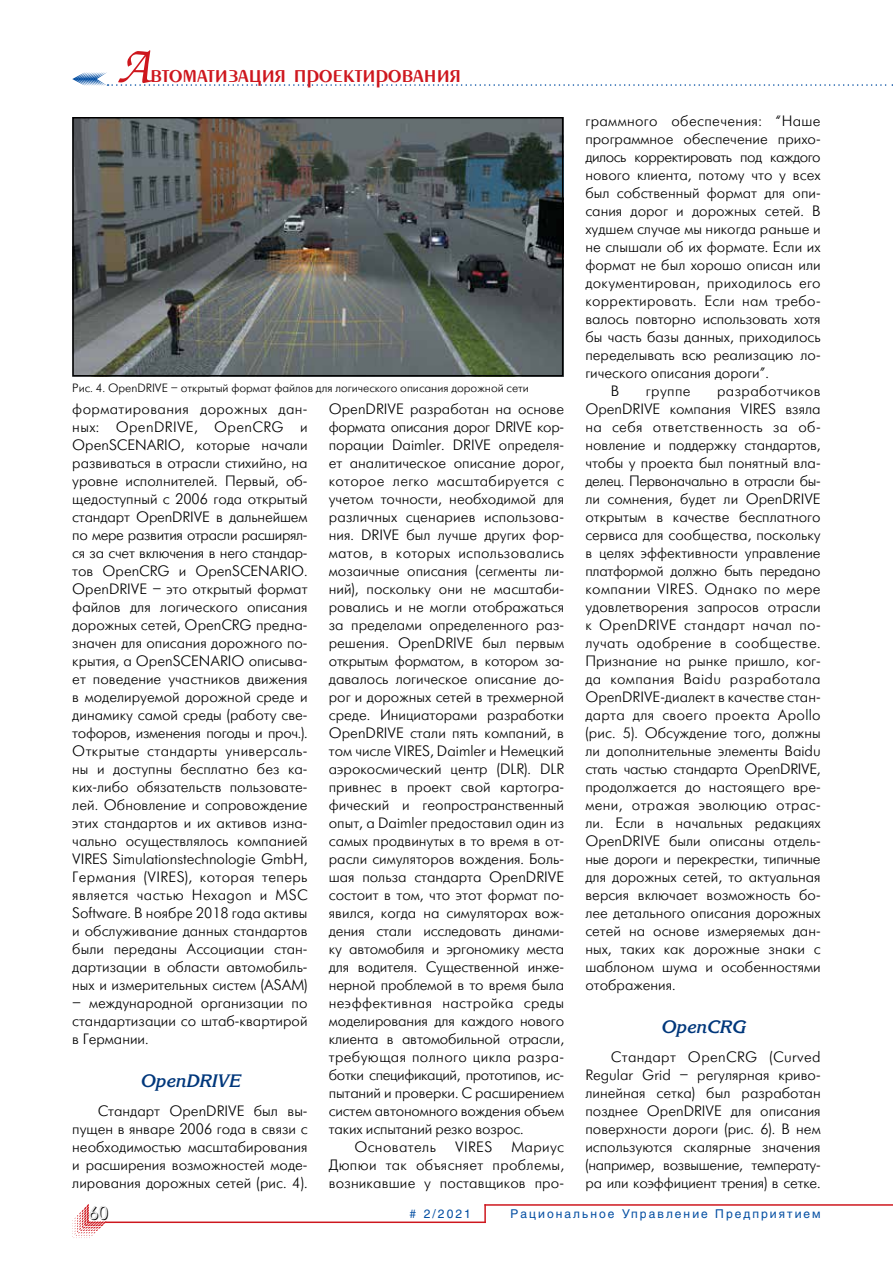
<style>
.page{position:relative;width:893px;height:1263px;background:#fff}
.page>*{position:absolute;margin:0;border:0;box-sizing:border-box;transform-origin:0 0}
.t1{font:27px "Penta Demi";color:#ce171e}
.t2{font:italic 700 18px "Korinna C";color:#00377b}
.t3{font:18px "Futuris Shadow C";color:#000}
.t4{font:15px/18px "Futuris Light C";color:#000;text-align:justify}
.t5{font:15px "Futuris Light C";letter-spacing:.02em;color:#000}
.t6{font:15px "Futuris Light C";letter-spacing:.025em;color:#000}
.t7{font:15px "Futuris Light C";letter-spacing:-.02em;color:#000}
.t8{font:15px "Futuris Light C";letter-spacing:-.025em;color:#000}
.t9{font:15px "Futuris Light C";letter-spacing:-.03em;color:#000}
.t10{font:12px "Futuris Light C";color:#000}
.t11{font:12px "Helios";letter-spacing:.17em;color:#034ea2}
.s1{font-family:"Zapf Chancery C";font-size:54px}
</style>
<div class="page">
<svg style="left:72px;top:1204px;width:34px;height:34px"></svg>
<svg style="left:484px;top:1206px;width:2px;height:15px"></svg>
<hr style="left:105px;top:1221px;width:381px;height:2px;background:#ce171e">
<hr style="left:484px;top:1204px;width:409px;height:2px;background:#ce171e">
<svg style="left:72px;top:72px;width:821px;height:14px"></svg>
<img style="left:75px;top:120px;width:485px;height:254px">
<div style="left:72px;top:117px;width:491px;height:260px;border:2px solid #000"></div>
<h1 class="t1" style="left:117px;top:60px;width:346px"><span class="s1">А</span>втоматизация проектирования</h1>
<p class="t10" style="left:72px;top:382px;width:458px">Рис. 4. OpenDRIVE – открытый формат файлов для логического описания дорожной сети</p>
<p class="t4" style="left:72px;top:400px;width:237px">форматирования дорожных дан&shy;ных: OpenDRIVE, OpenCRG и OpenSCENARIO, которые начали развиваться в отрасли стихийно, на уровне исполнителей. Первый, об&shy;щедоступный с 2006 года открытый стандарт OpenDRIVE в дальнейшем по мере развития отрасли расширял&shy;ся за счет включения в него стандар&shy;тов OpenCRG и OpenSCENARIO.<br>OpenDRIVE – это открытый формат файлов для логического описания дорожных сетей, OpenCRG предна&shy;значен для описания дорожного по&shy;крытия, а OpenSCENARIO описыва&shy;ет поведение участников движения в моделируемой дорожной среде и динамику самой среды (работу све&shy;тофоров, изменения погоды и проч.).<br>Открытые стандарты универсаль&shy;ны и доступны бесплатно без ка&shy;ких-либо обязательств пользовате&shy;лей. Обновление и сопровождение этих стандартов и их активов изна&shy;чально осуществлялось компанией VIRES Simulationstechnologie GmbH, Германия (VIRES), которая теперь является частью Hexagon и MSC Software. В ноябре 2018 года активы и обслуживание данных стандартов были переданы Ассоциации стан&shy;дартизации в области автомобиль&shy;ных и измерительных систем (ASAM)</p>
<p class="t4" style="left:72px;top:994px;width:237px">– международной организации по стандартизации со штаб-квартирой в Германии.</p>
<p class="t2" style="left:140px;top:1071px;width:101px">OpenDRIVE</p>
<p class="t4" style="left:72px;top:1102px;width:237px;text-indent:26px">Стандарт OpenDRIVE был вы&shy;пущен в январе 2006 года в связи с необходимостью масштабирования и расширения возможностей моде&shy;лирования дорожных сетей (рис. 4).</p>
<p class="t4" style="left:329px;top:400px;width:237px">OpenDRIVE разработан на основе</p>
<p class="t7" style="left:329px;top:419px;width:237px">формата описания дорог DRIVE кор-</p>
<p class="t4" style="left:329px;top:436px;width:237px">порации Daimler. DRIVE определя-</p>
<p class="t4" style="left:329px;top:454px;width:237px">ет аналитическое описание дорог,</p>
<p class="t5" style="left:329px;top:473px;width:237px">которое легко масштабируется с</p>
<p class="t4" style="left:329px;top:490px;width:237px">учетом точности, необходимой для</p>
<p class="t4" style="left:329px;top:508px;width:237px">различных сценариев использова-</p>
<p class="t4" style="left:329px;top:526px;width:237px">ния. DRIVE был лучше других фор-</p>
<p class="t5" style="left:329px;top:545px;width:237px">матов, в которых использовались</p>
<p class="t4" style="left:329px;top:562px;width:237px">мозаичные описания (сегменты ли-</p>
<p class="t4" style="left:329px;top:580px;width:237px">ний), поскольку они не масштаби-</p>
<p class="t4" style="left:329px;top:598px;width:237px">ровались и не могли отображаться</p>
<p class="t4" style="left:329px;top:616px;width:237px">за пределами определенного раз-</p>
<p class="t4" style="left:329px;top:634px;width:237px">решения. OpenDRIVE был первым</p>
<p class="t7" style="left:329px;top:653px;width:237px">открытым форматом, в котором за-</p>
<p class="t4" style="left:329px;top:670px;width:237px">давалось логическое описание до-</p>
<p class="t4" style="left:329px;top:688px;width:237px">рог и дорожных сетей в трехмерной</p>
<p class="t4" style="left:329px;top:706px;width:237px">среде. Инициаторами разработки</p>
<p class="t4" style="left:329px;top:724px;width:237px">OpenDRIVE стали пять компаний, в</p>
<p class="t4" style="left:329px;top:742px;width:237px">том числе VIRES, Daimler и Немецкий</p>
<p class="t4" style="left:329px;top:760px;width:237px">аэрокосмический центр (DLR). DLR</p>
<p class="t4" style="left:329px;top:778px;width:237px">привнес в проект свой картогра-</p>
<p class="t4" style="left:329px;top:796px;width:237px">фический и геопространственный</p>
<p class="t4" style="left:329px;top:814px;width:237px">опыт, а Daimler предоставил один из</p>
<p class="t4" style="left:329px;top:832px;width:237px">самых продвинутых в то время в от-</p>
<p class="t4" style="left:329px;top:850px;width:237px">расли симуляторов вождения. Боль-</p>
<p class="t4" style="left:329px;top:868px;width:237px">шая польза стандарта OpenDRIVE</p>
<p class="t4" style="left:329px;top:886px;width:237px">состоит в том, что этот формат по-</p>
<p class="t4" style="left:329px;top:904px;width:237px">явился, когда на симуляторах вож-</p>
<p class="t4" style="left:329px;top:922px;width:237px">дения стали исследовать динами-</p>
<p class="t4" style="left:329px;top:940px;width:237px">ку автомобиля и эргономику места</p>
<p class="t4" style="left:329px;top:958px;width:237px">для водителя. Существенной инже-</p>
<p class="t4" style="left:329px;top:976px;width:237px">нерной проблемой в то время была</p>
<p class="t6" style="left:329px;top:995px;width:237px">неэффективная настройка среды</p>
<p class="t4" style="left:329px;top:1012px;width:237px">моделирования для каждого нового</p>
<p class="t4" style="left:329px;top:1030px;width:237px">клиента в автомобильной отрасли,</p>
<p class="t6" style="left:329px;top:1049px;width:237px">требующая полного цикла разра-</p>
<p class="t8" style="left:329px;top:1067px;width:237px">ботки спецификаций, прототипов, ис-</p>
<p class="t4" style="left:329px;top:1084px;width:237px">пытаний и проверки. С расширением</p>
<p class="t4" style="left:329px;top:1102px;width:237px">систем автономного вождения объем</p>
<p class="t4" style="left:329px;top:1120px;width:196px">таких испытаний резко возрос.</p>
<p class="t6" style="left:354px;top:1139px;width:83px">Основатель</p>
<p class="t4" style="left:455px;top:1138px;width:39px">VIRES</p>
<p class="t4" style="left:329px;top:1138px;width:237px;text-indent:182px">Мариус Дюпюи так объясняет проблемы, возникавшие у поставщиков про-</p>
<p class="t6" style="left:585px;top:113px;width:237px">граммного обеспечения: “Наше</p>
<p class="t4" style="left:585px;top:130px;width:237px">программное обеспечение прихо-</p>
<p class="t9" style="left:585px;top:149px;width:237px">дилось корректировать под каждого</p>
<p class="t4" style="left:585px;top:166px;width:237px">нового клиента, потому что у всех</p>
<p class="t4" style="left:585px;top:184px;width:237px">был собственный формат для опи-</p>
<p class="t4" style="left:585px;top:202px;width:237px">сания дорог и дорожных сетей. В</p>
<p class="t4" style="left:585px;top:220px;width:237px">худшем случае мы никогда раньше и</p>
<p class="t4" style="left:585px;top:238px;width:237px">не слышали об их формате. Если их</p>
<p class="t4" style="left:585px;top:256px;width:237px">формат не был хорошо описан или</p>
<p class="t5" style="left:585px;top:275px;width:237px">документирован, приходилось его</p>
<p class="t5" style="left:585px;top:293px;width:237px">корректировать. Если нам требо-</p>
<p class="t4" style="left:585px;top:310px;width:237px">валось повторно использовать хотя</p>
<p class="t4" style="left:585px;top:328px;width:237px">бы часть базы данных, приходилось</p>
<p class="t4" style="left:585px;top:346px;width:237px">переделывать всю реализацию ло-</p>
<p class="t4" style="left:585px;top:364px;width:185px">гического описания дороги”.</p>
<p class="t4" style="left:611px;top:382px;width:10px">В</p>
<p class="t4" style="left:646px;top:382px;width:46px">группе</p>
<p class="t4" style="left:585px;top:382px;width:237px;text-indent:132px">разработчиков OpenDRIVE компания VIRES взяла на себя ответственность за об&shy;новление и поддержку стандартов, чтобы у проекта был понятный вла&shy;делец. Первоначально в отрасли бы&shy;ли сомнения, будет ли OpenDRIVE открытым в качестве бесплатного сервиса для сообщества, поскольку в целях эффективности управление платформой должно быть передано компании VIRES. Однако по мере удовлетворения запросов отрасли к OpenDRIVE стандарт начал по&shy;лучать одобрение в сообществе.<br>Признание на рынке пришло, ког&shy;да компания Baidu разработала OpenDRIVE-диалект в качестве стан&shy;дарта для своего проекта Apollo (рис. 5). Обсуждение того, должны ли дополнительные элементы Baidu стать частью стандарта OpenDRIVE, продолжается до настоящего вре&shy;мени, отражая эволюцию отрас&shy;ли. Если в начальных редакциях OpenDRIVE были описаны отдель&shy;ные дороги и перекрестки, типичные для дорожных сетей, то актуальная версия включает возможность бо&shy;лее детального описания дорожных сетей на основе измеряемых дан&shy;ных, таких как дорожные знаки с шаблоном шума и особенностями отображения.</p>
<p class="t2" style="left:661px;top:1017px;width:86px">OpenCRG</p>
<p class="t4" style="left:585px;top:1048px;width:237px;text-indent:26px">Стандарт OpenCRG (Curved Regular Grid – регулярная криво&shy;линейная сетка) был разработан позднее OpenDRIVE для описания поверхности дороги (рис. 6). В нем используются скалярные значения (например, возвышение, температу&shy;ра или коэффициент трения) в сетке.</p>
<p class="t3" style="left:89px;top:1204px;width:21px">60</p>
<p class="t11" style="left:510px;top:1207px;width:312px">Рациональное Управление Предприятием</p>
<p class="t11" style="left:410px;top:1207px;width:63px"># 2/2021</p>
</div>
